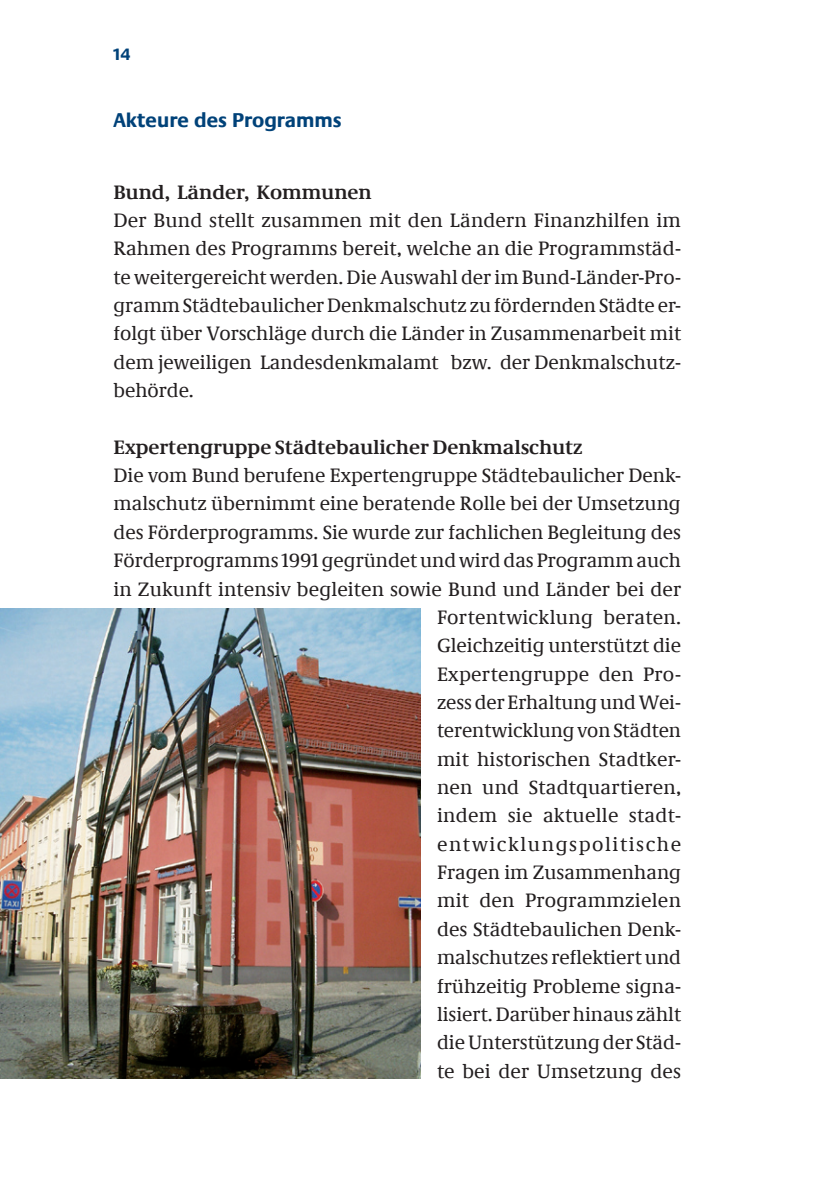
<style>
.page{position:relative;width:840px;height:1191px;background:#fff}
.page>*{position:absolute;margin:0;border:0;box-sizing:border-box;transform-origin:0 0}
.t1{font:700 20.6px "Neue Praxis";color:#004279}
.t2{font:20px/28.4px "Neue Demos";color:#231f20;text-align:justify}
.t3{font:700 20px "Neue Demos";color:#231f20}
.t4{font:700 17px "Neue Praxis";color:#004279}
</style>
<div class="page">
<img style="left:0;top:608px;width:420px;height:471px">
<p class="t4" style="left:113px;top:44px;width:18px">14</p>
<p class="t1" style="left:113px;top:108px;width:229px">Akteure des Programms</p>
<p class="t3" style="left:113px;top:180px;width:260px">Bund, Länder, Kommunen</p>
<p class="t2" style="left:113px;top:206px;width:568px">Der Bund stellt zusammen mit den Ländern Finanzhilfen im Rahmen des Programms bereit, welche an die Programmstäd&shy;te weitergereicht werden. Die Auswahl der im Bund-Länder-Pro&shy;gramm Städtebaulicher Denkmalschutz zu fördernden Städte er&shy;folgt über Vorschläge durch die Länder in Zusammenarbeit mit dem jeweiligen Landesdenkmalamt bzw. der Denkmalschutz&shy;behörde.</p>
<p class="t3" style="left:113px;top:435px;width:470px">Expertengruppe Städtebaulicher Denkmalschutz</p>
<p class="t2" style="left:113px;top:461px;width:569px;text-align:right">Die vom Bund berufene Expertengruppe Städtebaulicher Denk&shy;malschutz übernimmt eine beratende Rolle bei der Umsetzung des Förderprogramms. Sie wurde zur fachlichen Begleitung des Förderprogramms 1991 gegründet und wird das Programm auch in Zukunft intensiv begleiten sowie Bund und Länder bei der Fortentwicklung beraten.<br>Gleichzeitig unterstützt die<br>Expertengruppe den Pro-<br>zess der Erhaltung und Wei-<br>terentwicklung von Städten<br>mit historischen Stadtker-<br>nen und Stadtquartieren,<br>indem sie aktuelle stadt-<br>entwicklungspolitische<br>Fragen im Zusammenhang<br>mit den Programmzielen<br>des Städtebaulichen Denk-<br>malschutzes reflektiert und<br>frühzeitig Probleme signa-<br>lisiert. Darüber hinaus zählt<br>die Unterstützung der Städ-<br>te bei der Umsetzung des</p>
</div>
